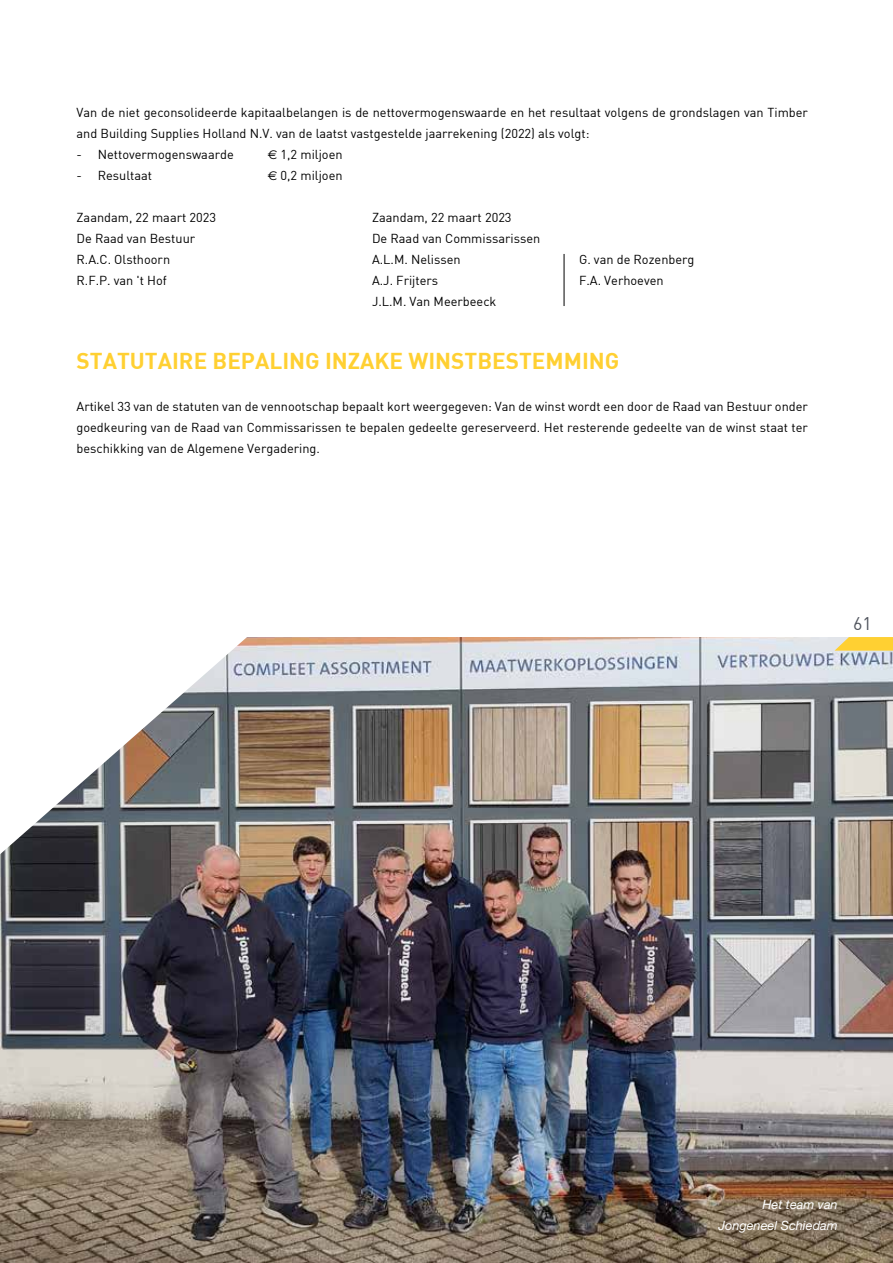
<style>
.page{position:relative;width:893px;height:1263px;background:#fff}
.page>*{position:absolute;margin:0;border:0;box-sizing:border-box;transform-origin:0 0}
.t1{font:22.5px "DIN Bold";color:#ffd032}
.t2{font:18px "DIN";color:#51555e}
.t3{font:12.75px/21px "DIN";color:#000;text-align:justify}
.t4{font:italic 12.75px/21px "Helvetica Neue LT Std";color:#fff;text-align:right}
.s1{font-family:"Euro Sans Std"}
</style>
<div class="page">
<img style="left:0;top:637px;width:893px;height:626px">
<svg style="left:0;top:637px;width:251px;height:217px"></svg>
<hr style="left:564px;top:254px;width:1px;height:52px;background:#000">
<svg style="left:835px;top:637px;width:58px;height:14px"></svg>
<p class="t3" style="left:77px;top:102px;width:733px">Van de niet geconsolideerde kapitaalbelangen is de nettovermogenswaarde en het resultaat volgens de grondslagen van Timber and Building Supplies Holland N.V. van de laatst vastgestelde jaarrekening (2022) als volgt:</p>
<p class="t3" style="left:77px;top:144px;width:159px">- Nettovermogenswaarde</p>
<p class="t3" style="left:268px;top:144px;width:76px"><span class="s1">€</span> 1,2 miljoen</p>
<p class="t3" style="left:77px;top:165px;width:77px">- Resultaat</p>
<p class="t3" style="left:268px;top:165px;width:76px"><span class="s1">€</span> 0,2 miljoen</p>
<p class="t3" style="left:77px;top:207px;width:141px">Zaandam, 22 maart 2023</p>
<p class="t3" style="left:372px;top:207px;width:141px">Zaandam, 22 maart 2023</p>
<p class="t3" style="left:77px;top:228px;width:120px">De Raad van Bestuur</p>
<p class="t3" style="left:372px;top:228px;width:170px">De Raad van Commissarissen</p>
<p class="t3" style="left:77px;top:249px;width:95px">R.A.C. Olsthoorn</p>
<p class="t3" style="left:372px;top:249px;width:90px">A.L.M. Nelissen</p>
<p class="t3" style="left:579px;top:249px;width:117px">G. van de Rozenberg</p>
<p class="t3" style="left:77px;top:270px;width:92px">R.F.P. van 't Hof</p>
<p class="t3" style="left:372px;top:270px;width:68px">A.J. Frijters</p>
<p class="t3" style="left:579px;top:270px;width:86px">F.A. Verhoeven</p>
<p class="t3" style="left:372px;top:291px;width:126px">J.L.M. Van Meerbeeck</p>
<h1 class="t1" style="left:77px;top:346px;width:544px">STATUTAIRE BEPALING INZAKE WINSTBESTEMMING</h1>
<p class="t3" style="left:77px;top:396px;width:733px">Artikel 33 van de statuten van de vennootschap bepaalt kort weergegeven: Van de winst wordt een door de Raad van Bestuur onder goedkeuring van de Raad van Commissarissen te bepalen gedeelte gereserveerd. Het resterende gedeelte van de winst staat ter beschikking van de Algemene Vergadering.</p>
<h2 class="t2" style="left:853px;top:612px;width:20px">61</h2>
<p class="t4" style="left:718px;top:1194px;width:121px">Het team van<br>Jongeneel Schiedam</p>
</div>
